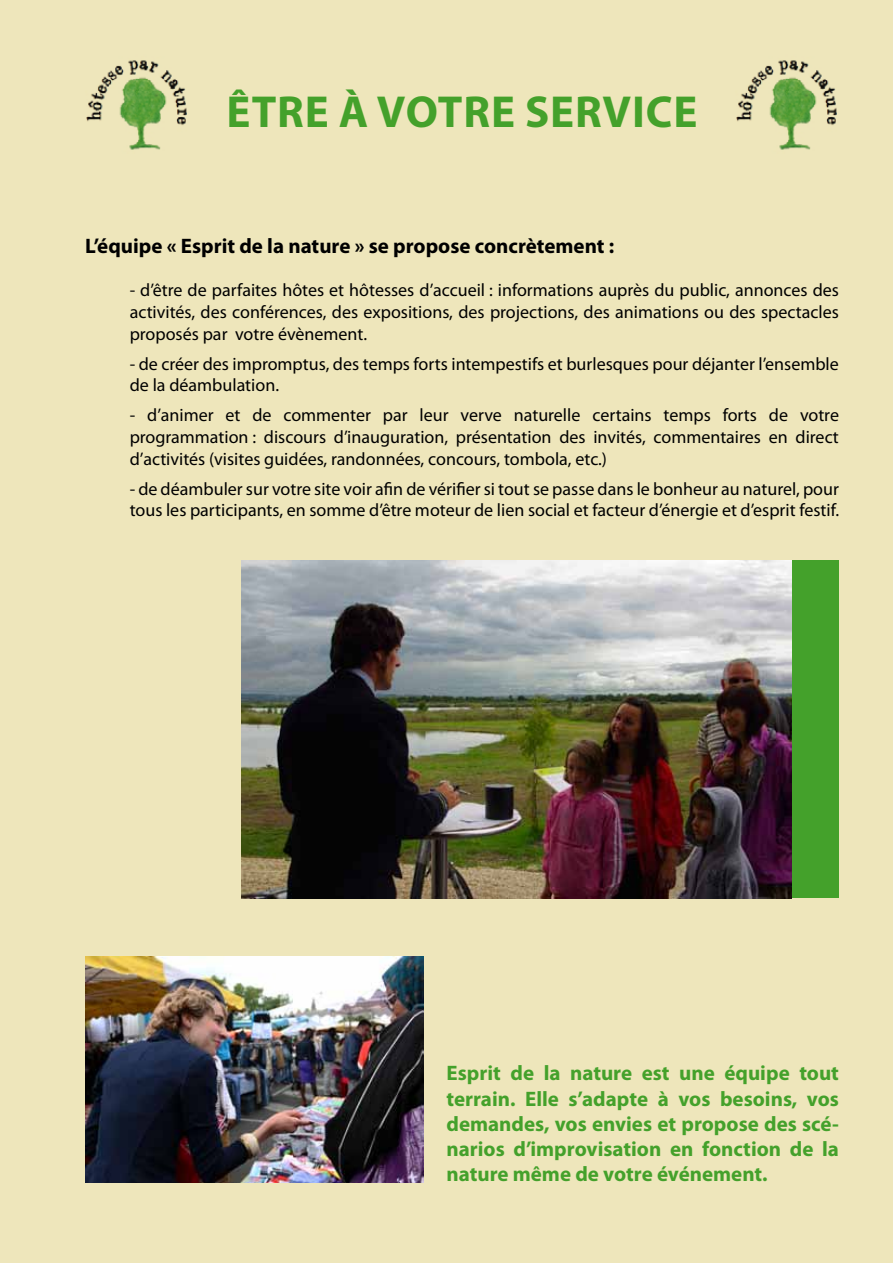
<style>
.page{position:relative;width:893px;height:1263px;background:#eee6bb}
.page>*{position:absolute;margin:0;border:0;box-sizing:border-box;transform-origin:0 0}
.t1{font:700 45px "Myriad Pro";letter-spacing:.02em;color:#44a12b}
.t2{font:700 21px/25.2px "Myriad Pro";color:#44a12b;text-align:justify}
.t3{font:700 21px "Myriad Pro";color:#000}
.t4{font:18px/21.6px "Myriad Pro";color:#000;text-align:justify}
</style>
<div class="page">
<img style="left:86px;top:60px;width:101px;height:90px">
<img style="left:736px;top:60px;width:101px;height:90px">
<div style="left:792px;top:560px;width:47px;height:338px;background:#44a12b"></div>
<img style="left:85px;top:957px;width:338px;height:225px">
<img style="left:242px;top:560px;width:550px;height:338px">
<h1 class="t1" style="left:227px;top:83px;width:52px">êTRE</h1>
<h1 class="t1" style="left:339px;top:83px;width:125px">à VOTRE</h1>
<h1 class="t1" style="left:525px;top:83px;width:169px">SERVICE</h1>
<p class="t3" style="left:85px;top:233px;width:531px">L’équipe « Esprit de la nature » se propose concrètement :</p>
<p class="t4" style="left:130px;top:279px;width:711px">- d’être de parfaites hôtes et hôtesses d’accueil : informations auprès du public, annonces des activités, des conférences, des expositions, des projections, des animations ou des spectacles proposés par votre évènement.</p>
<p class="t4" style="left:130px;top:352px;width:711px">- de créer des impromptus, des temps forts intempestifs et burlesques pour déjanter l’ensemble de la déambulation.</p>
<p class="t4" style="left:130px;top:404px;width:711px">- d’animer et de commenter par leur verve naturelle certains temps forts de votre programmation : discours d’inauguration, présentation des invités, commentaires en direct d’activités (visites guidées, randonnées, concours, tombola, etc.)</p>
<p class="t4" style="left:130px;top:477px;width:711px">- de déambuler sur votre site voir afin de vérifier si tout se passe dans le bonheur au naturel, pour tous les participants, en somme d’être moteur de lien social et facteur d’énergie et d’esprit festif.</p>
<p class="t2" style="left:446px;top:1060px;width:394px">Esprit de la nature est une équipe tout terrain. Elle s’adapte à vos besoins, vos demandes, vos envies et propose des scé&shy;narios d’improvisation en fonction de la nature même de votre événement.</p>
</div>
